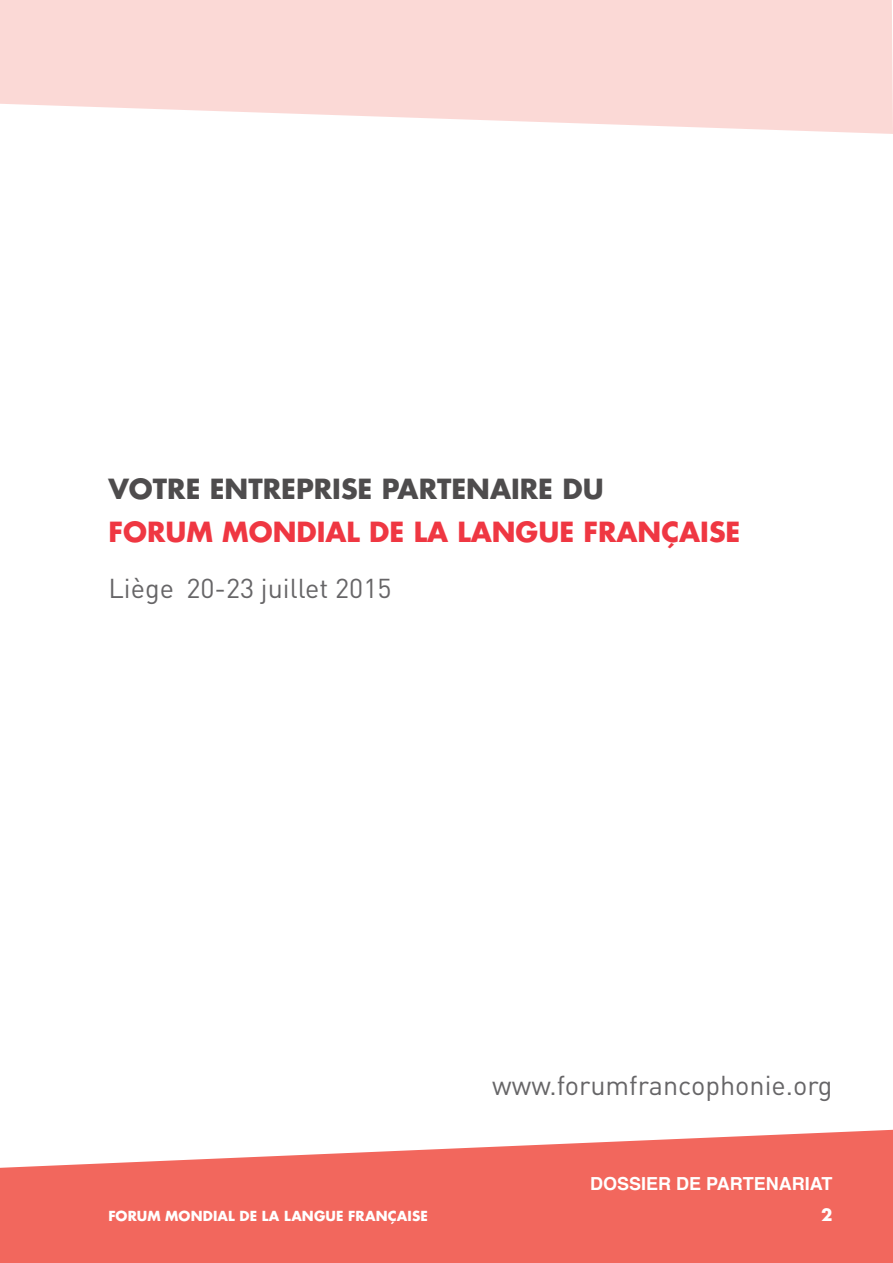
<style>
.page{position:relative;width:893px;height:1263px;background:#fff}
.page>*{position:absolute;margin:0;border:0;box-sizing:border-box;transform-origin:0 0}
.t1{font:27px "DIN";color:#666567}
.t2{font:700 27px "Futura Std";color:#ef3742}
.t3{font:700 27px "Futura Std";color:#4e4c4d}
.t4{font:700 18px "Helvetica";color:#fff}
.t5{font:700 16.5px "Futura Std";color:#fff}
.t6{font:700 13.5px "Futura Std";letter-spacing:.01em;color:#fff}
</style>
<div class="page">
<svg style="left:0;top:0;width:893px;height:134px;background:#fbddda"></svg>
<svg style="left:0;top:1130px;width:893px;height:133px;background:#f37c73"></svg>
<p class="t3" style="left:108px;top:470px;width:497px">VOTRE ENTREPRISE PARTENAIRE DU</p>
<p class="t2" style="left:108px;top:514px;width:634px">FORUM MONDIAL DE LA LANGUE FRANÇAISE</p>
<p class="t1" style="left:108px;top:571px;width:285px">Liège 20-23 juillet 2015</p>
<p class="t6" style="left:108px;top:1207px;width:321px">FORUM MONDIAL DE LA LANGUE FRANÇAISE</p>
<p class="t1" style="left:492px;top:1068px;width:342px">www.forumfrancophonie.org</p>
<p class="t4" style="left:590px;top:1169px;width:244px">DOSSIER DE PARTENARIAT</p>
<p class="t5" style="left:821px;top:1204px;width:13px">2</p>
</div>
